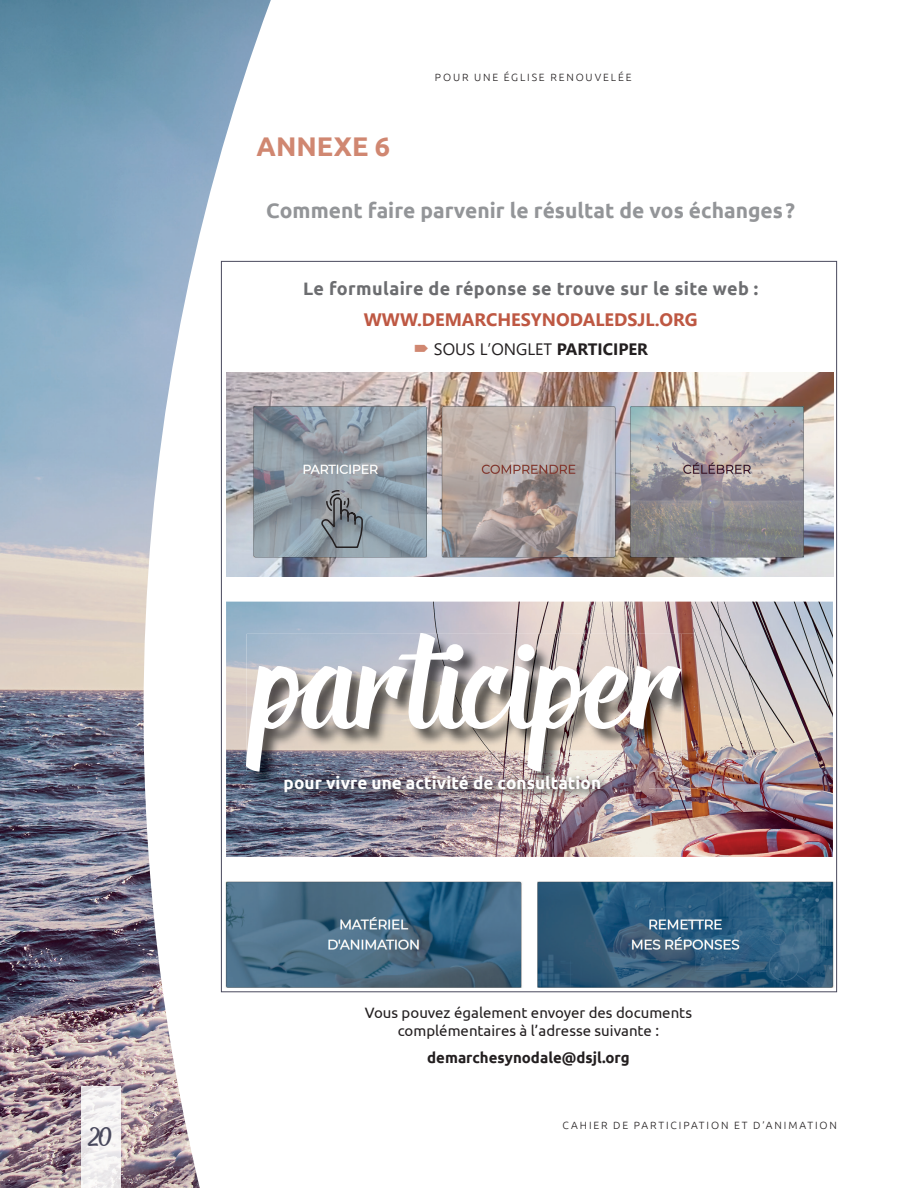
<style>
.page{position:relative;width:918px;height:1188px;background:#fff}
.page>*{position:absolute;margin:0;border:0;box-sizing:border-box;transform-origin:0 0}
.t1{font:177.9px "Deadhead Script";letter-spacing:.01em;color:#fff}
.t2{font:33px "Deadhead Script";color:#49495d}
.t3{font:700 27px "Ubuntu";color:#d08771}
.t4{font:700 21px "Ubuntu";color:#939598}
.t5{font:700 18px "Ubuntu";letter-spacing:.02em;color:#6c6d70}
.t6{font:700 18px "Segoe UI";color:#be5843}
.t7{font:700 17.1px "Ubuntu";letter-spacing:.005em;color:#fff}
.t8{font:16.5px "Segoe UI";color:#231f20}
.t9{font:15px/18px "Ubuntu";color:#231f20;text-align:center}
.t10{font:700 15px "Ubuntu";color:#231f20}
.t11{font:300 10.5px "Ubuntu";letter-spacing:.18em;color:#231f20}
.s1{font-weight:700}
</style>
<div class="page">
<img style="left:0;top:0;width:271px;height:1188px">
<img style="left:81px;top:1087px;width:40px;height:101px">
<img style="left:226px;top:602px;width:607px;height:255px">
<img style="left:224px;top:878px;width:610px;height:112px">
<img style="left:648px;top:634px;width:50px;height:155px">
<img style="left:247px;top:772px;width:33px;height:17px">
<img style="left:611px;top:772px;width:37px;height:17px">
<img style="left:247px;top:634px;width:435px;height:138px">
<img style="left:280px;top:772px;width:331px;height:31px">
<img style="left:280px;top:770px;width:331px;height:2px">
<img style="left:226px;top:373px;width:608px;height:203px">
<svg style="left:321px;top:490px;width:42px;height:58px"></svg>
<h2 class="t2" style="left:89px;top:1122px;width:25px">20</h2>
<h3 class="t3" style="left:257px;top:130px;width:135px">ANNEXE 6</h3>
<p class="t11" style="left:435px;top:70px;width:198px">POUR UNE ÉGLISE RENOUVELÉE</p>
<h3 class="t4" style="left:266px;top:198px;width:530px">Comment faire parvenir le résultat de vos échanges ?</h3>
<p class="t5" style="left:303px;top:277px;width:457px">Le formulaire de réponse se trouve sur le site web :</p>
<p class="t6" style="left:364px;top:305px;width:335px">WWW.DEMARCHESYNODALEDSJL.ORG</p>
<p class="t8" style="left:434px;top:336px;width:216px">SOUS L’ONGLET <span class="s1">PARTICIPER</span></p>
<h1 class="t1" style="left:251px;top:597px;width:430px">participer</h1>
<p class="t7" style="left:284px;top:772px;width:319px">pour vivre une activité de consultation</p>
<p class="t9" style="left:365px;top:1003px;width:329px">Vous pouvez également envoyer des documents complémentaires à l’adresse suivante :</p>
<p class="t10" style="left:427px;top:1048px;width:204px">demarchesynodale@dsjl.org</p>
<p class="t11" style="left:563px;top:1119px;width:276px">CAHIER DE PARTICIPATION ET D’ANIMATION</p>
</div>
